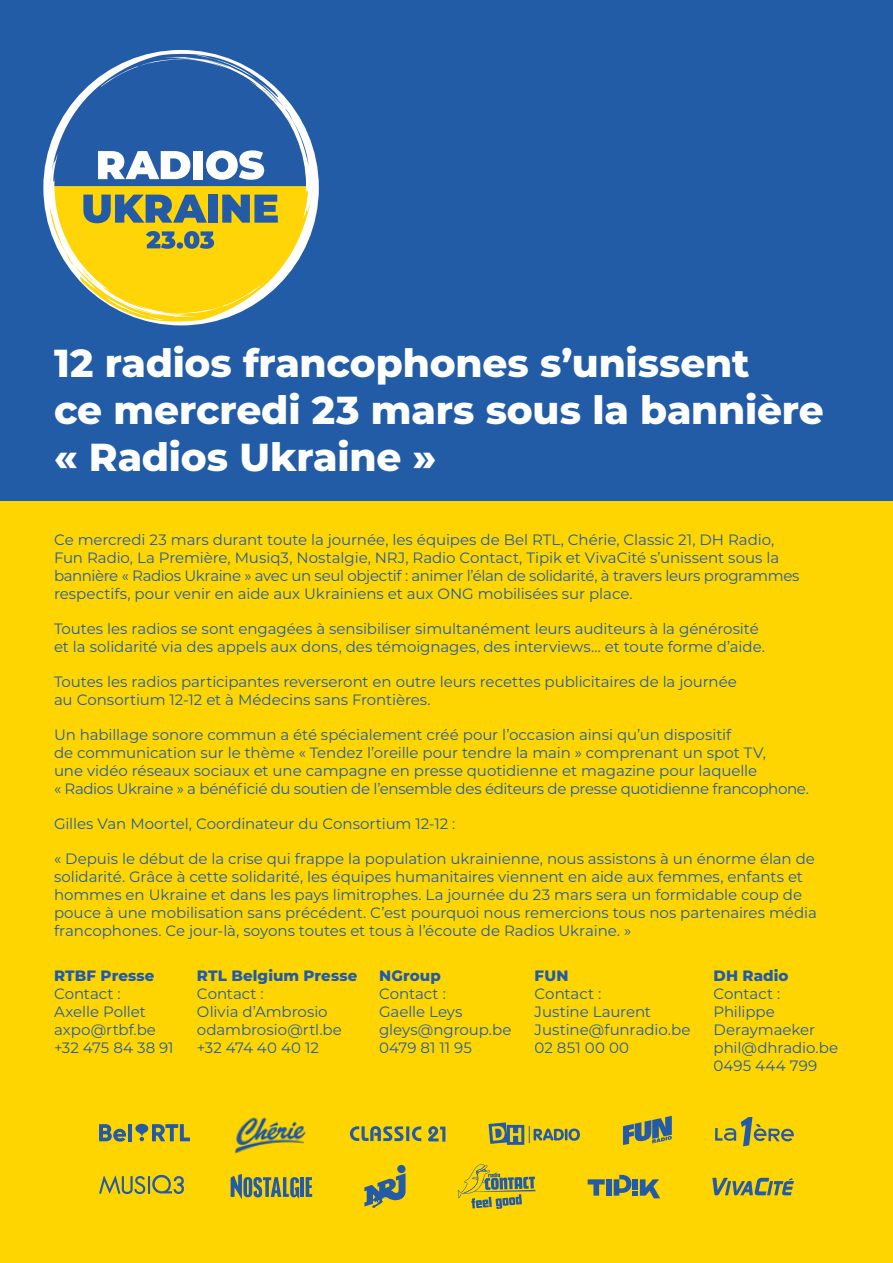
<style>
.page{position:relative;width:893px;height:1263px;background:#225ca7}
.page>*{position:absolute;margin:0;border:0;box-sizing:border-box;transform-origin:0 0}
.t1{font:800 39px/46.8px "Montserrat";letter-spacing:-.005em;color:#fff}
.t2{font:15px/18px "Montserrat";letter-spacing:-.005em;color:#225ca7}
.t3{font:800 15px "Montserrat";letter-spacing:.005em;color:#225ca7}
</style>
<div class="page">
<div style="left:0;top:502px;width:893px;height:761px;background:#ffd501"></div>
<svg style="left:49px;top:54px;width:264px;height:268px"></svg>
<svg style="left:99px;top:1124px;width:27px;height:18px"></svg>
<hr style="left:128px;top:1124px;width:4px;height:17px;background:#245ba6">
<svg style="left:135px;top:1124px;width:55px;height:17px"></svg>
<svg style="left:350px;top:1126px;width:71px;height:15px"></svg>
<svg style="left:428px;top:1126px;width:17px;height:16px"></svg>
<svg style="left:489px;top:1122px;width:91px;height:23px"></svg>
<svg style="left:623px;top:1116px;width:49px;height:29px"></svg>
<svg style="left:715px;top:1117px;width:79px;height:29px"></svg>
<svg style="left:99px;top:1174px;width:85px;height:20px"></svg>
<svg style="left:231px;top:1174px;width:68px;height:25px"></svg>
<hr style="left:301px;top:1177px;width:3px;height:20px;background:#245ba6">
<svg style="left:306px;top:1177px;width:6px;height:20px"></svg>
<svg style="left:364px;top:1165px;width:42px;height:43px"></svg>
<svg style="left:458px;top:1164px;width:77px;height:45px"></svg>
<div style="left:606px;top:1179px;width:6px;height:16px;background:#245ba6"></div>
<svg style="left:588px;top:1179px;width:17px;height:16px"></svg>
<svg style="left:614px;top:1175px;width:46px;height:23px"></svg>
<svg style="left:712px;top:1178px;width:82px;height:17px"></svg>
<img style="left:235px;top:1117px;width:71px;height:37px">
<h1 class="t1" style="left:54px;top:338px;width:771px">12 radios francophones s’unissent<br>ce mercredi 23 mars sous la bannière « Radios Ukraine »</h1>
<p class="t2" style="left:54px;top:530px;width:747px">Ce mercredi 23 mars durant toute la journée, les équipes de Bel RTL, Chérie, Classic 21, DH Radio, Fun Radio, La Première, Musiq3, Nostalgie, NRJ, Radio Contact, Tipik et VivaCité s’unissent sous la bannière « Radios Ukraine » avec un seul objectif : animer l’élan de solidarité, à travers leurs programmes respectifs, pour venir en aide aux Ukrainiens et aux ONG mobilisées sur place.</p>
<p class="t2" style="left:54px;top:619px;width:712px">Toutes les radios se sont engagées à sensibiliser simultanément leurs auditeurs à la générosité et la solidarité via des appels aux dons, des témoignages, des interviews… et toute forme d’aide.</p>
<p class="t2" style="left:54px;top:672px;width:684px">Toutes les radios participantes reverseront en outre leurs recettes publicitaires de la journée au Consortium 12-12 et à Médecins sans Frontières.</p>
<p class="t2" style="left:54px;top:725px;width:756px">Un habillage sonore commun a été spécialement créé pour l’occasion ainsi qu’un dispositif<br>de communication sur le thème « Tendez l’oreille pour tendre la main » comprenant un spot TV,<br>une vidéo réseaux sociaux et une campagne en presse quotidienne et magazine pour laquelle<br>« Radios Ukraine » a bénéficié du soutien de l’ensemble des éditeurs de presse quotidienne francophone.</p>
<p class="t2" style="left:54px;top:814px;width:403px">Gilles Van Moortel, Coordinateur du Consortium 12-12 :</p>
<p class="t2" style="left:54px;top:849px;width:764px">« Depuis le début de la crise qui frappe la population ukrainienne, nous assistons à un énorme élan de solidarité. Grâce à cette solidarité, les équipes humanitaires viennent en aide aux femmes, enfants et hommes en Ukraine et dans les pays limitrophes. La journée du 23 mars sera un formidable coup de pouce à une mobilisation sans précédent. C’est pourquoi nous remercions tous nos partenaires média francophones. Ce jour-là, soyons toutes et tous à l’écoute de Radios Ukraine. »</p>
<p class="t3" style="left:54px;top:964px;width:102px">RTBF Presse</p>
<p class="t2" style="left:54px;top:984px;width:121px">Contact :<br>Axelle Pollet axpo@rtbf.be +32 475 84 38 91</p>
<p class="t3" style="left:197px;top:964px;width:162px">RTL Belgium Presse</p>
<p class="t2" style="left:197px;top:984px;width:147px">Contact :<br>Olivia d’Ambrosio odambrosio@rtl.be +32 474 40 40 12</p>
<p class="t3" style="left:713px;top:964px;width:77px">DH Radio</p>
<p class="t2" style="left:713px;top:984px;width:126px">Contact :<br>Philippe<br>Deraymaeker phil@dhradio.be<br>0495 444 799</p>
<p class="t3" style="left:379px;top:964px;width:63px">NGroup</p>
<p class="t2" style="left:379px;top:984px;width:134px">Contact :<br>Gaelle Leys gleys@ngroup.be<br>0479 81 11 95</p>
<p class="t3" style="left:535px;top:964px;width:35px">FUN</p>
<p class="t2" style="left:535px;top:984px;width:157px">Contact :<br>Justine Laurent<br>Justine@funradio.be<br>02 851 00 00</p>
</div>
